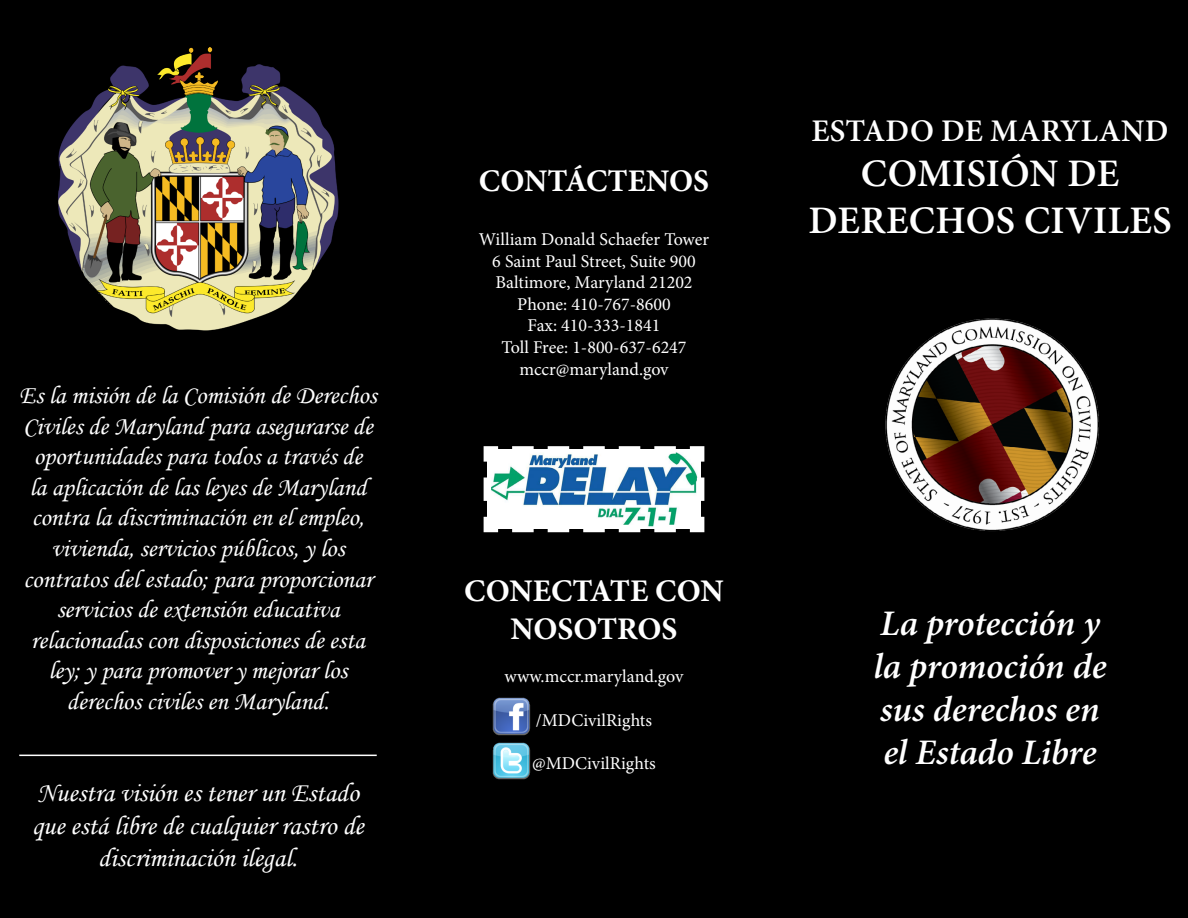
<style>
.page{position:relative;width:1188px;height:918px;background:#000}
.page>*{position:absolute;margin:0;border:0;box-sizing:border-box;transform-origin:0 0}
.t1{font:600 39px/46.8px "Minion Pro";letter-spacing:.01em;color:#fff;text-align:center}
.t2{font:italic 600 36px/43.2px "Minion Pro";letter-spacing:-.005em;color:#fff}
.t3{font:700 31.5px/37.8px "Minion Pro";color:#fff;text-align:center}
.t4{font:600 31.5px "Minion Pro";letter-spacing:.01em;color:#fff}
.t5{font:27px/32.4px "Monotype Corsiva";color:#fff;text-align:center}
.t6{font:25.5px/30.6px "Monotype Corsiva";color:#fff;text-align:center}
.t7{font:18px/21.6px "Minion Pro";color:#fff;text-align:center}
</style>
<div class="page">
<img style="left:58px;top:47px;width:280px;height:284px">
<hr style="left:19px;top:755px;width:358px;height:1px;background:#fff">
<img style="left:885px;top:318px;width:215px;height:213px">
<svg style="left:483px;top:446px;width:222px;height:87px;background:#a9c4d1"></svg>
<img style="left:492px;top:697px;width:38px;height:38px">
<img style="left:492px;top:742px;width:38px;height:38px">
<p class="t6" style="left:19px;top:380px;width:359px">Es la misión de la Comisión de Derechos Civiles de Maryland para asegurarse de oportunidades para todos a través de<br>la aplicación de las leyes de Maryland contra la discriminación en el empleo, vivienda, servicios públicos, y los contratos del estado; para proporcionar servicios de extensión educativa relacionadas con disposiciones de esta ley; y para promover y mejorar los derechos civiles en Maryland.</p>
<p class="t5" style="left:32px;top:777px;width:333px">Nuestra visión es tener un Estado que está libre de cualquier rastro de discriminación ilegal.</p>
<p class="t3" style="left:479px;top:162px;width:232px">CONTÁCTENOS</p>
<p class="t7" style="left:479px;top:229px;width:232px">William Donald Schaefer Tower<br>6 Saint Paul Street, Suite 900<br>Baltimore, Maryland 21202<br>Phone: 410-767-8600<br>Fax: 410-333-1841<br>Toll Free: 1-800-637-6247 mccr@maryland.gov</p>
<p class="t3" style="left:464px;top:572px;width:261px">CONECTATE CON<br>NOSOTROS</p>
<p class="t7" style="left:505px;top:666px;width:180px">www.mccr.maryland.gov</p>
<p class="t7" style="left:536px;top:709px;width:118px">/MDCivilRights</p>
<p class="t7" style="left:532px;top:752px;width:125px">@MDCivilRights</p>
<p class="t4" style="left:811px;top:109px;width:359px">ESTADO DE MARYLAND</p>
<h1 class="t1" style="left:808px;top:150px;width:365px">COMISIÓN DE<br>DERECHOS CIVILES</h1>
<h2 class="t2" style="left:873px;top:601px;width:235px">La protección y la promoción de sus derechos en el Estado Libre</h2>
</div>
